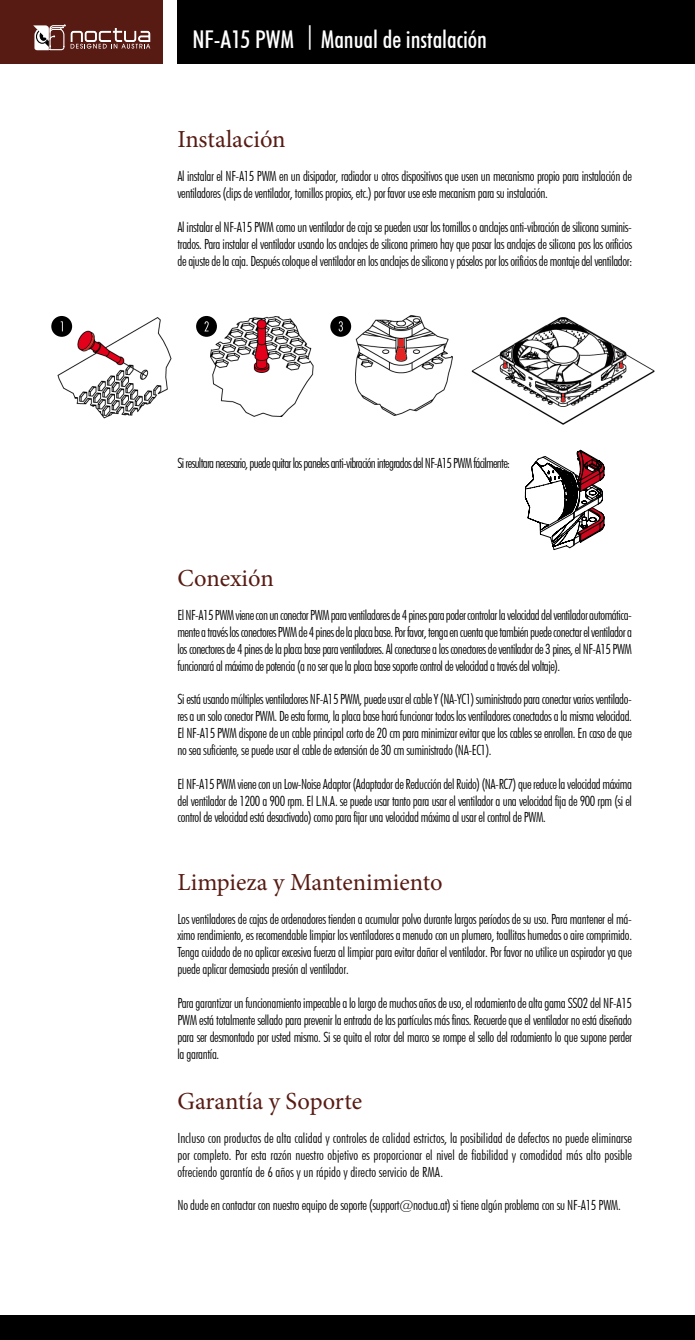
<style>
.page{position:relative;width:695px;height:1340px;background:#fff}
.page>*{position:absolute;margin:0;border:0;box-sizing:border-box;transform-origin:0 0}
.t1{font:24.5px "Minion Pro";color:#571b13}
.t2{font:500 condensed 24.5px "Futura BT";color:#fff}
.t3{font:300 condensed 14px/16.8px "Futura BT";letter-spacing:-.025em;color:#000;text-align:justify}
.t4{font:300 condensed 14px "Futura BT";letter-spacing:-.05em;color:#000}
</style>
<div class="page">
<div style="left:177px;top:0;width:517px;height:63px;background:#000"></div>
<div style="left:0;top:0;width:162px;height:63px;background:#571b13"></div>
<div style="left:0;top:1315px;width:694px;height:24px;background:#000"></div>
<svg style="left:33px;top:24px;width:117px;height:27px"></svg>
<svg style="left:51px;top:316px;width:21px;height:21px"></svg>
<div style="left:330px;top:316px;width:21px;height:21px;background:#000;border-radius:50%"></div>
<svg style="left:338px;top:321px;width:5px;height:10px"></svg>
<div style="left:196px;top:316px;width:21px;height:21px;background:#000;border-radius:50%"></div>
<svg style="left:204px;top:321px;width:5px;height:10px"></svg>
<img style="left:355px;top:315px;width:97px;height:101px">
<img style="left:210px;top:317px;width:103px;height:100px">
<img style="left:55px;top:316px;width:117px;height:103px">
<img style="left:471px;top:317px;width:184px;height:108px">
<svg style="left:524px;top:449px;width:81px;height:101px"></svg>
<h1 class="t2" style="left:192px;top:24px;width:296px">NF-A15 PWM | Manual de instalación</h1>
<h1 class="t1" style="left:177px;top:123px;width:110px">Instalación</h1>
<p class="t3" style="left:177px;top:168px;width:456px">Al instalar el NF-A15 PWM en un disipador, radiador u otros dispositivos que usen un mecanismo propio para instalación de ventiladores (clips de ventilador, tornillos propios, etc.) por favor use este mecanism para su instalación.</p>
<p class="t3" style="left:177px;top:218px;width:456px">Al instalar el NF-A15 PWM como un ventilador de caja se pueden usar los tornillos o anclajes anti-vibración de silicona suminis&shy;trados. Para instalar el ventilador usando los anclajes de silicona primero hay que pasar las anclajes de silicona pos los orificios de ajuste de la caja. Después coloque el ventilador en los anclajes de silicona y páselos por los orificios de montaje del ventilador:</p>
<p class="t4" style="left:177px;top:454px;width:334px">Si resultara necesario, puede quitar los paneles anti-vibración integrados del NF-A15 PWM fácilmente:</p>
<h1 class="t1" style="left:177px;top:562px;width:98px">Conexión</h1>
<p class="t3" style="left:177px;top:606px;width:456px">El NF-A15 PWM viene con un conector PWM para ventiladores de 4 pines para poder controlar la velocidad del ventilador automática&shy;mente a través los conectores PWM de 4 pines de la placa base. Por favor, tenga en cuenta que también puede conectar el ventilador a los conectores de 4 pines de la placa base para ventiladores. Al conectarse a los conectores de ventilador de 3 pines, el NF-A15 PWM funcionará al máximo de potencia (a no ser que la placa base soporte control de velocidad a través del voltaje).</p>
<p class="t3" style="left:177px;top:690px;width:456px">Si está usando múltiples ventiladores NF-A15 PWM, puede usar el cable Y (NA-YC1) suministrado para conectar varios ventilado&shy;res a un solo conector PWM. De esta forma, la placa base hará funcionar todos los ventiladores conectados a la misma velocidad.<br>El NF-A15 PWM dispone de un cable principal corto de 20 cm para minimizar evitar que los cables se enrollen. En caso de que no sea suficiente, se puede usar el cable de extensión de 30 cm suministrado (NA-EC1).</p>
<p class="t3" style="left:177px;top:775px;width:456px">El NF-A15 PWM viene con un Low-Noise Adaptor (Adaptador de Reducción del Ruido) (NA-RC7) que reduce la velocidad máxima del ventilador de 1200 a 900 rpm. El L.N.A. se puede usar tanto para usar el ventilador a una velocidad fija de 900 rpm (si el control de velocidad está desactivado) como para fijar una velocidad máxima al usar el control de PWM.</p>
<h1 class="t1" style="left:177px;top:865px;width:266px">Limpieza y Mantenimiento</h1>
<p class="t3" style="left:177px;top:910px;width:456px">Los ventiladores de cajas de ordenadores tienden a acumular polvo durante largos períodos de su uso. Para mantener el má&shy;ximo rendimiento, es recomendable limpiar los ventiladores a menudo con un plumero, toallitas humedas o aire comprimido.<br>Tenga cuidado de no aplicar excesiva fuerza al limpiar para evitar dañar el ventilador. Por favor no utilice un aspirador ya que puede aplicar demasiada presión al ventilador.</p>
<p class="t3" style="left:177px;top:994px;width:456px">Para garantizar un funcionamiento impecable a lo largo de muchos años de uso, el rodamiento de alta gama SSO2 del NF-A15<br>PWM está totalmente sellado para prevenir la entrada de las partículas más finas. Recuerde que el ventilador no está diseñado para ser desmontado por usted mismo. Si se quita el rotor del marco se rompe el sello del rodamiento lo que supone perder la garantía.</p>
<h1 class="t1" style="left:177px;top:1084px;width:186px">Garantía y Soporte</h1>
<p class="t3" style="left:177px;top:1129px;width:456px">Incluso con productos de alta calidad y controles de calidad estrictos, la posibilidad de defectos no puede eliminarse por completo. Por esta razón nuestro objetivo es proporcionar el nivel de fiabilidad y comodidad más alto posible ofreciendo garantía de 6 años y un rápido y directo servicio de RMA.</p>
<p class="t3" style="left:177px;top:1196px;width:445px">No dude en contactar con nuestro equipo de soporte (support@noctua.at) si tiene algún problema con su NF-A15 PWM.</p>
</div>
